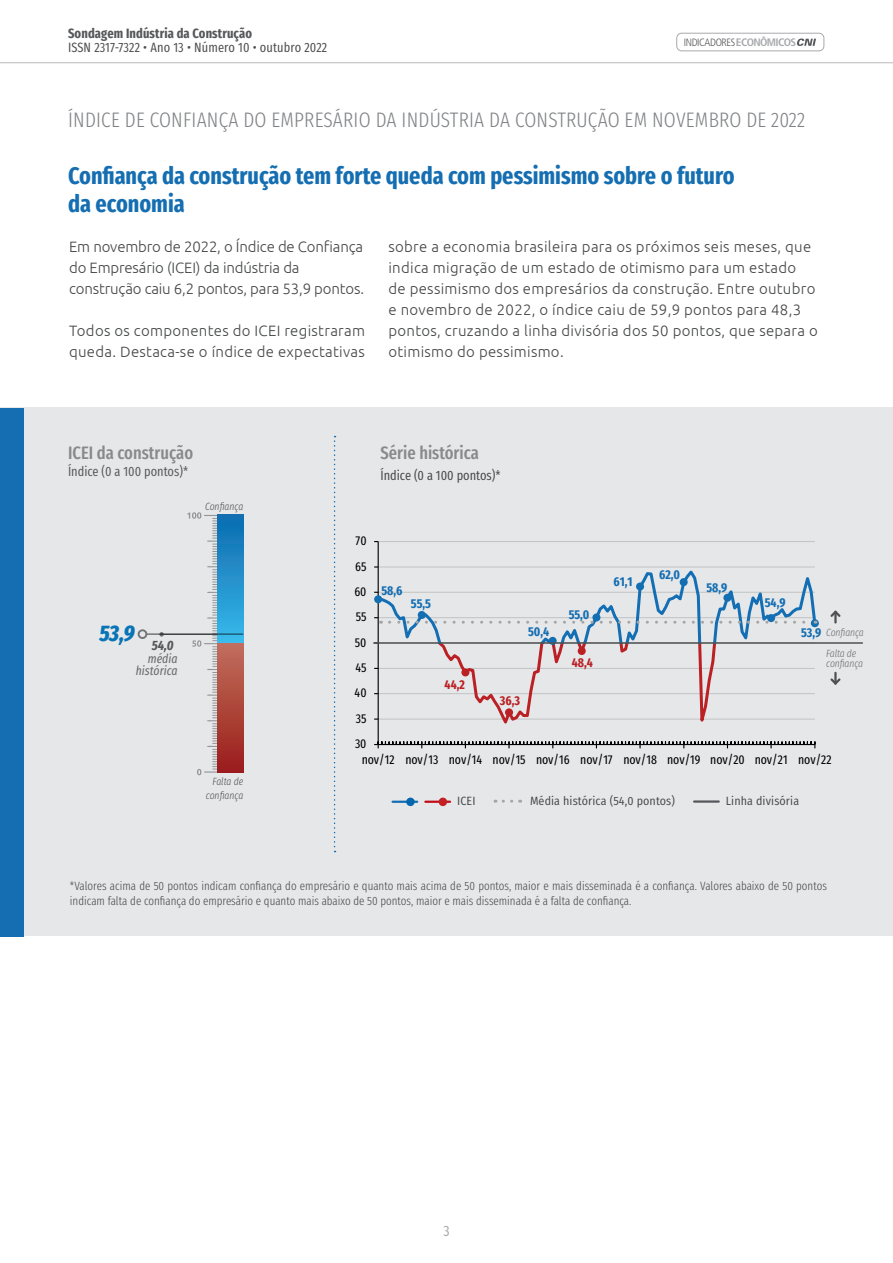
<style>
.page{position:relative;width:893px;height:1263px;background:#fff}
.page>*{position:absolute;margin:0;border:0;box-sizing:border-box;transform-origin:0 0}
.t1{font:700 24px/28.5px "Fira Sans Compressed";color:#156eb1}
.t2{font:italic 800 22.5px "Fira Sans Compressed";color:#0774b5}
.t3{font:300 21px "Fira Sans Compressed";letter-spacing:.01em;color:#808285}
.t4{font:500 18px "Fira Sans Compressed";color:#87898c}
.t5{font:300 15px/21px "Ubuntu";letter-spacing:.02em;color:#454647}
.t6{font:300 15px/21px "Ubuntu";letter-spacing:-.01em;color:#454647}
.t7{font:15px "Fira Sans Compressed";color:#454647}
.t8{font:13.5px "Fira Sans Compressed";letter-spacing:.01em;color:#4b4c4d}
.t9{font:700 13.5px "Fira Sans Compressed";letter-spacing:.01em;color:#57585a}
.t10{font:13.5px "Fira Sans Compressed";color:#57585a}
.t11{font:13.5px "Fira Sans Compressed";color:#454647}
.t12{font:12.75px "Fira Sans Compressed";letter-spacing:-.005em;color:#000001}
.t13{font:700 12.75px "Fira Sans Compressed";letter-spacing:-.005em;color:#146eb2}
.t14{font:italic 12.75px/11.7px "Fira Sans Compressed";color:#6c6d70;text-align:right}
.t15{font:700 12.75px "Fira Sans Compressed";color:#ba2024}
.t16{font:300 12px/15px "Fira Sans Compressed";color:#454647}
.t17{font:12px "Fira Sans Condensed";letter-spacing:.01em;color:#454647}
.t18{font:300 condensed 10.65px "Frutiger LT Pro";letter-spacing:-.035em;color:#57585a}
.t19{font:italic 300 10.5px/13.2px "Fira Sans Compressed";color:#4f5252;text-align:right}
.t20{font:italic 300 10.5px/20.1px "Fira Sans Compressed";letter-spacing:-.01em;color:#6c6d70}
.s1{font-weight:700;font-size:10.8px;color:#a8a9ad}
</style>
<div class="page">
<hr style="left:0;top:62px;width:893px;height:1px;background:#808285">
<div style="left:676px;top:33px;width:148px;height:18px;border:1px solid #a8a9ad;border-radius:5px"></div>
<svg style="left:797px;top:39px;width:19px;height:7px"></svg>
<div style="left:0;top:407px;width:893px;height:528px;background:#e6e7e9"></div>
<div style="left:0;top:408px;width:23px;height:529px;background:#156eb1"></div>
<svg style="left:334px;top:436px;width:2px;height:416px"></svg>
<svg style="left:187px;top:512px;width:31px;height:263px"></svg>
<div style="left:217px;top:515px;width:26px;height:128px;background:linear-gradient(to bottom,#0d6baf,#39b9ea)"></div>
<div style="left:217px;top:643px;width:26px;height:130px;background:linear-gradient(to bottom,#c1705d,#9b1d1b)"></div>
<hr style="left:393px;top:801px;width:24px;height:2px;background:#156eb1">
<hr style="left:425px;top:801px;width:25px;height:2px;background:#bd1018">
<svg style="left:503px;top:800px;width:18px;height:3px"></svg>
<hr style="left:694px;top:800px;width:25px;height:3px;background:#56575a">
<div style="left:406px;top:798px;width:9px;height:8px;background:#0367ad;border-radius:50%"></div>
<div style="left:439px;top:798px;width:8px;height:8px;background:#c32025;border-radius:50%"></div>
<hr style="left:378px;top:541px;width:437px;height:1px;background:#c2c3c3">
<hr style="left:378px;top:542px;width:1px;height:202px;background:#000001">
<svg style="left:811px;top:619px;width:8px;height:8px"></svg>
<svg style="left:830px;top:611px;width:11px;height:12px"></svg>
<svg style="left:830px;top:672px;width:11px;height:13px"></svg>
<hr style="left:374px;top:642px;width:488px;height:2px;background:#4f5252">
<svg style="left:374px;top:566px;width:442px;height:183px"></svg>
<hr style="left:146px;top:633px;width:97px;height:2px;background:#808285">
<div style="left:138px;top:629px;width:9px;height:10px;border:2px solid #808285;border-radius:50%"></div>
<p class="t9" style="left:68px;top:22px;width:186px">Sondagem Indústria da Construção</p>
<p class="t8" style="left:68px;top:37px;width:261px">ISSN 2317-7322 • Ano 13 • Número 10 • outubro 2022</p>
<p class="t18" style="left:684px;top:36px;width:114px">INDICADORES<span class="s1">ECONÔMICOS</span></p>
<h3 class="t3" style="left:68px;top:105px;width:738px">ÍNDICE DE CONFIANÇA DO EMPRESÁRIO DA INDÚSTRIA DA CONSTRUÇÃO EM NOVEMBRO DE 2022</h3>
<h1 class="t1" style="left:68px;top:160px;width:668px">Confiança da construção tem forte queda com pessimismo sobre o futuro da economia</h1>
<p class="t5" style="left:388px;top:235px;width:431px">sobre a economia brasileira para os próximos seis meses, que indica migração de um estado de otimismo para um estado<br>de pessimismo dos empresários da construção. Entre outubro e novembro de 2022, o índice caiu de 59,9 pontos para 48,3 pontos, cruzando a linha divisória dos 50 pontos, que separa o otimismo do pessimismo.</p>
<p class="t6" style="left:69px;top:235px;width:296px">Em novembro de 2022, o Índice de Confiança do Empresário (ICEI) da indústria da construção caiu 6,2 pontos, para 53,9 pontos.</p>
<p class="t5" style="left:69px;top:319px;width:297px">Todos os componentes do ICEI registraram queda. Destaca-se o índice de expectativas</p>
<p class="t4" style="left:68px;top:439px;width:127px">ICEI da construção</p>
<p class="t10" style="left:68px;top:461px;width:122px">Índice (0 a 100 pontos)*</p>
<p class="t4" style="left:380px;top:439px;width:100px">Série histórica</p>
<p class="t11" style="left:380px;top:465px;width:122px">Índice (0 a 100 pontos)*</p>
<p class="t19" style="left:205px;top:500px;width:40px">Confiança</p>
<p class="t12" style="left:356px;top:531px;width:13px">70</p>
<p class="t12" style="left:355px;top:556px;width:13px">65</p>
<p class="t12" style="left:354px;top:582px;width:14px">60</p>
<p class="t12" style="left:356px;top:607px;width:12px">55</p>
<p class="t13" style="left:381px;top:580px;width:23px">58,6</p>
<p class="t13" style="left:411px;top:593px;width:21px">55,5</p>
<p class="t13" style="left:569px;top:604px;width:22px">55,0</p>
<p class="t13" style="left:613px;top:571px;width:20px">61,1</p>
<p class="t13" style="left:659px;top:564px;width:22px">62,0</p>
<p class="t13" style="left:706px;top:577px;width:22px">58,9</p>
<p class="t13" style="left:765px;top:591px;width:22px">54,9</p>
<h2 class="t2" style="left:100px;top:613px;width:76px">53,9 <sub>54,0</sub></h2>
<p class="t14" style="left:136px;top:652px;width:43px">média histórica</p>
<p class="t12" style="left:355px;top:632px;width:13px">50</p>
<p class="t12" style="left:355px;top:658px;width:13px">45</p>
<p class="t13" style="left:528px;top:621px;width:23px">50,4</p>
<p class="t15" style="left:572px;top:652px;width:23px">48,4</p>
<p class="t13" style="left:801px;top:622px;width:22px">53,9</p>
<p class="t20" style="left:826px;top:623px;width:39px">Confiança<br>Falta de</p>
<p class="t20" style="left:826px;top:653px;width:38px">confiança</p>
<p class="t12" style="left:355px;top:683px;width:13px">40</p>
<p class="t15" style="left:445px;top:674px;width:22px">44,2</p>
<p class="t15" style="left:500px;top:690px;width:22px">36,3</p>
<p class="t12" style="left:356px;top:708px;width:12px">35</p>
<p class="t12" style="left:355px;top:734px;width:13px">30</p>
<p class="t12" style="left:362px;top:750px;width:471px">nov/12 nov/13 nov/14 nov/15 nov/16 nov/17 nov/18 nov/19 nov/20 nov/21 nov/22</p>
<p class="t19" style="left:206px;top:775px;width:39px">Falta de confiança</p>
<p class="t17" style="left:457px;top:792px;width:20px">ICEI</p>
<p class="t17" style="left:530px;top:792px;width:146px">Média histórica (54,0 pontos)</p>
<p class="t17" style="left:726px;top:792px;width:75px">Linha divisória</p>
<p class="t16" style="left:70px;top:878px;width:758px">*Valores acima de 50 pontos indicam confiança do empresário e quanto mais acima de 50 pontos, maior e mais disseminada é a confiança. Valores abaixo de 50 pontos indicam falta de confiança do empresário e quanto mais abaixo de 50 pontos, maior e mais disseminada é a falta de confiança.</p>
<p class="t7" style="left:443px;top:1219px;width:8px">3</p>
</div>
